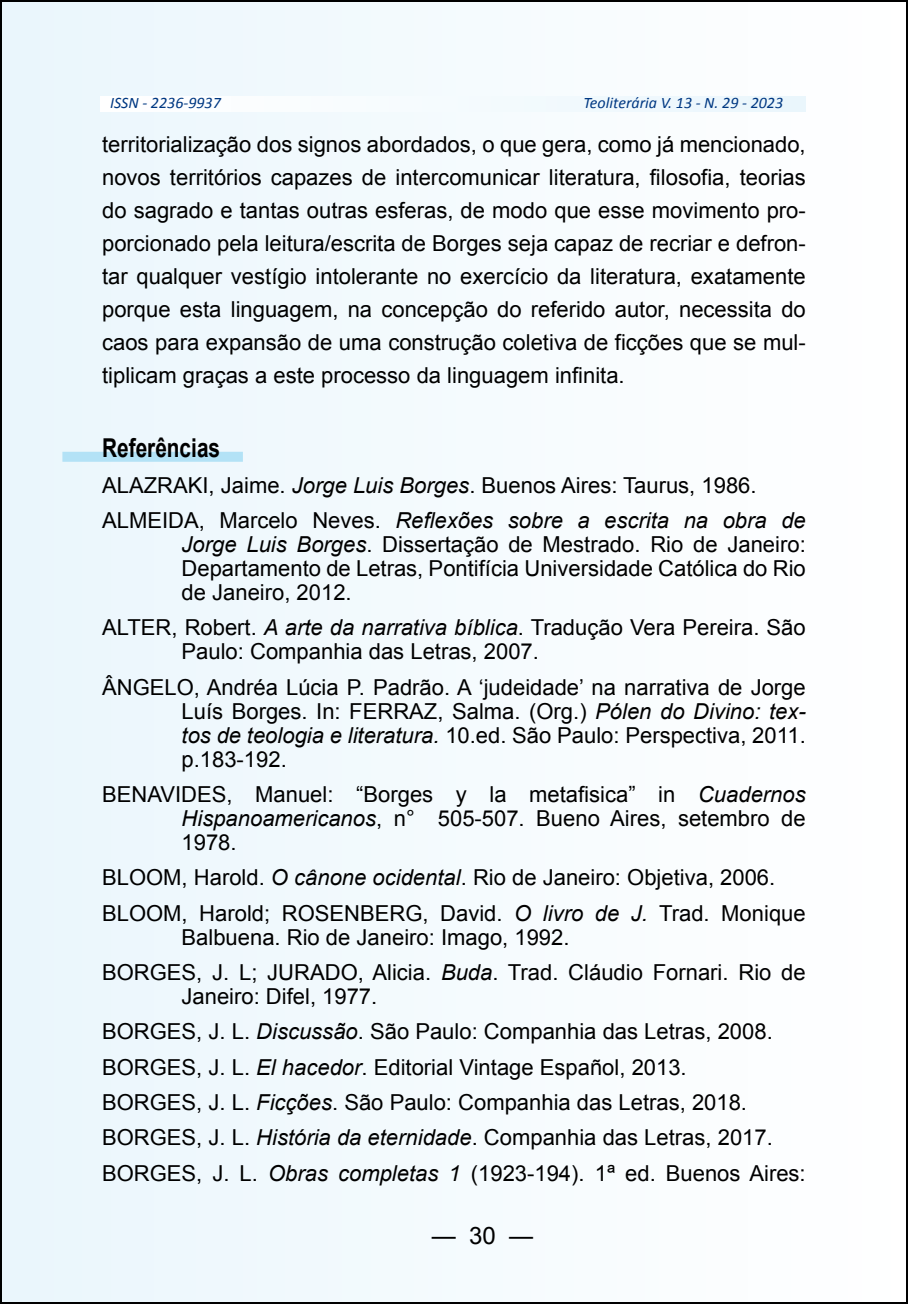
<style>
.page{position:relative;width:908px;height:1304px;background:#fff}
.page>*{position:absolute;margin:0;border:0;box-sizing:border-box;transform-origin:0 0}
.t1{font:700 26px "Arial";color:#000;scale:.8 1}
.t2{font:24px "Arial";color:#000}
.t3{font:22px/35.4px "Arial";color:#000}
.t4{font:italic 16px "Calibri";color:#003882}
.s1{font-style:italic}
</style>
<div class="page">
<div style="left:1px;top:1px;width:905px;height:1302px;background:#f4fbfe"></div>
<div style="left:62px;top:452px;width:181px;height:10px;background:#b3e2f6"></div>
<p class="t4" style="left:110px;top:92px;width:112px">ISSN - 2236-9937</p>
<p class="t4" style="left:583px;top:92px;width:201px">Teoliterária V. 13 - N. 29 - 2023</p>
<p class="t3" style="left:102px;top:128px;width:705px;line-height:33px;text-align:justify">territorialização dos signos abordados, o que gera, como já mencionado, novos territórios capazes de intercomunicar literatura, filosofia, teorias do sagrado e tantas outras esferas, de modo que esse movimento pro&shy;porcionado pela leitura/escrita de Borges seja capaz de recriar e defron&shy;tar qualquer vestígio intolerante no exercício da literatura, exatamente porque esta linguagem, na concepção do referido autor, necessita do caos para expansão de uma construção coletiva de ficções que se mul&shy;tiplicam graças a este processo da linguagem infinita.</p>
<p class="t1" style="left:102px;top:431px;width:149px">Referências</p>
<p class="t3" style="left:102px;top:468px;width:704px">ALAZRAKI, Jaime. <span class="s1">Jorge Luis Borges</span>. Buenos Aires: Taurus, 1986.<br>ALMEIDA, Marcelo Neves. <span class="s1">Reflexões sobre a escrita na obra de</span></p>
<p class="t3" style="left:181px;top:533px;width:625px;line-height:24px;text-align:justify"><span class="s1">Jorge Luis Borges</span>. Dissertação de Mestrado. Rio de Janeiro:<br>Departamento de Letras, Pontifícia Universidade Católica do Rio de Janeiro, 2012.</p>
<p class="t3" style="left:181px;top:616px;width:625px;line-height:24px;text-indent:-79px">ALTER, Robert. <span class="s1">A arte da narrativa bíblica</span>. Tradução Vera Pereira. São<br>Paulo: Companhia das Letras, 2007.</p>
<p class="t3" style="left:181px;top:675px;width:625px;line-height:24px;text-align:justify;text-indent:-79px">ÂNGELO, Andréa Lúcia P. Padrão. A ‘judeidade’ na narrativa de Jorge Luís Borges. In: FERRAZ, Salma. (Org.) <span class="s1">Pólen do Divino: tex&shy;tos de teologia e literatura.</span> 10.ed. São Paulo: Perspectiva, 2011. p.183-192.</p>
<p class="t3" style="left:181px;top:783px;width:625px;line-height:24px;text-align:justify;text-indent:-79px">BENAVIDES, Manuel: “Borges y la metafisica” in <span class="s1">Cuadernos Hispanoamericanos</span>, n° 505-507. Bueno Aires, setembro de 1978.</p>
<p class="t3" style="left:102px;top:860px;width:704px">BLOOM, Harold. <span class="s1">O cânone ocidental</span>. Rio de Janeiro: Objetiva, 2006.<br>BLOOM, Harold; ROSENBERG, David. <span class="s1">O livro de J.</span> Trad. Monique</p>
<p class="t3" style="left:102px;top:920px;width:704px;text-indent:79px">Balbuena. Rio de Janeiro: Imago, 1992.<br>BORGES, J. L; JURADO, Alicia. <span class="s1">Buda</span>. Trad. Cláudio Fornari. Rio de</p>
<p class="t3" style="left:102px;top:979px;width:704px;text-indent:79px">Janeiro: Difel, 1977.<br>BORGES, J. L. <span class="s1">Discussão</span>. São Paulo: Companhia das Letras, 2008.<br>BORGES, J. L. <span class="s1">El hacedor</span>. Editorial Vintage Español, 2013.<br>BORGES, J. L. <span class="s1">Ficções</span>. São Paulo: Companhia das Letras, 2018.<br>BORGES, J. L. <span class="s1">História da eternidade</span>. Companhia das Letras, 2017.<br>BORGES, J. L. <span class="s1">Obras completas 1</span> (1923-194). 1ª ed. Buenos Aires:</p>
<p class="t2" style="left:431px;top:1219px;width:103px">— 30 —</p>
</div>
